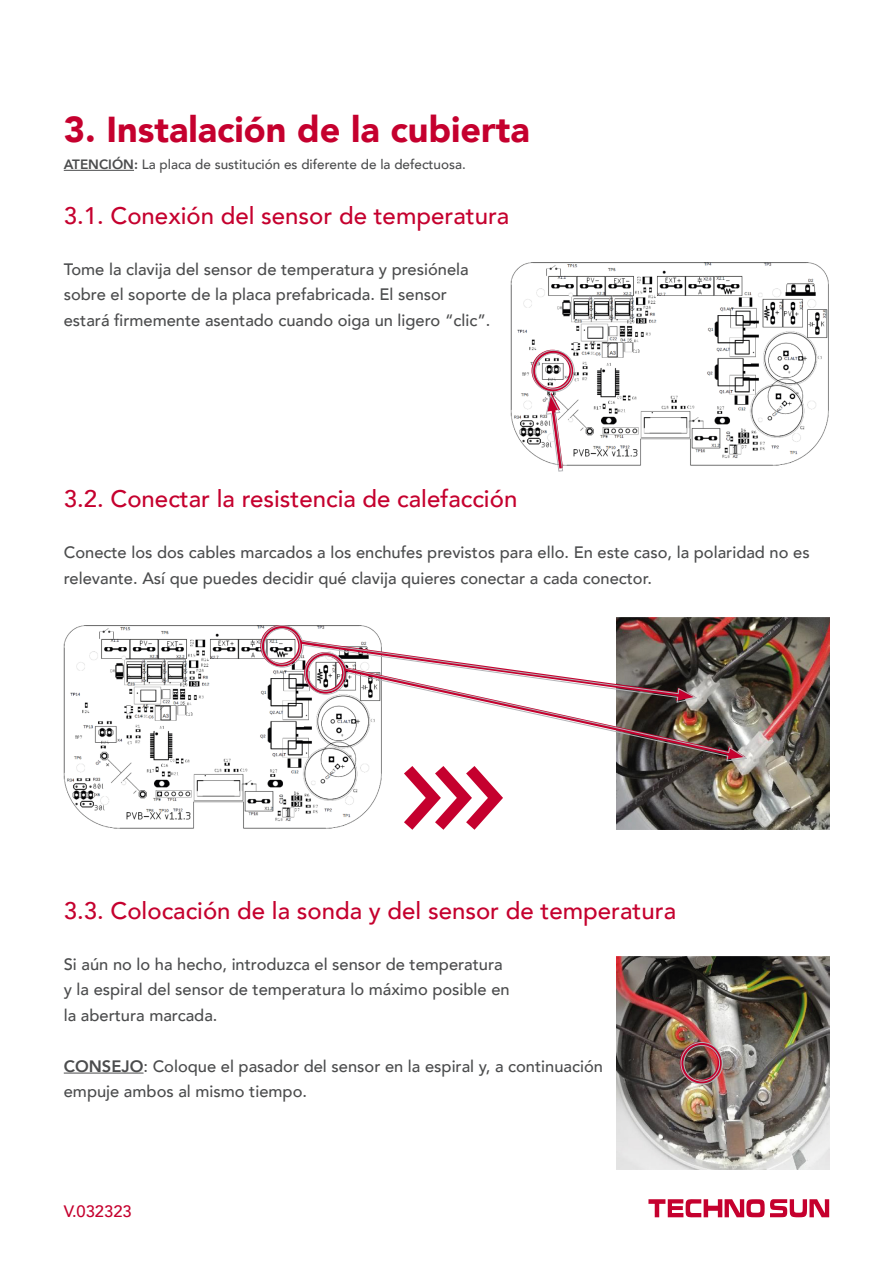
<style>
.page{position:relative;width:893px;height:1263px;background:#fff}
.page>*{position:absolute;margin:0;border:0;box-sizing:border-box;transform-origin:0 0}
.t1{font:900 36px "Avenir";color:#c5002e}
.t2{font:500 24px "Avenir";color:#c5002e}
.t3{font:500 16.5px/25.5px "Avenir";color:#4b4c4d}
.t4{font:500 16.5px "Avenir";color:#c5002e}
.t5{font:500 13.5px "Avenir";color:#4b4c4d}
.s1{font-weight:800}
</style>
<div class="page">
<svg style="left:648px;top:1199px;width:181px;height:18px"></svg>
<hr style="left:64px;top:170px;width:70px;height:1px;background:#4b4c4d">
<hr style="left:64px;top:1073px;width:80px;height:1px;background:#4b4c4d">
<img style="left:510px;top:262px;width:319px;height:204px">
<div style="left:531px;top:350px;width:42px;height:41px;border:4px solid #c5002e;border-radius:50%"></div>
<svg style="left:532px;top:350px;width:43px;height:122px"></svg>
<img style="left:64px;top:625px;width:197px;height:204px">
<div style="left:260px;top:625px;width:42px;height:42px;border:4px solid #c5002e;border-radius:50%"></div>
<img style="left:617px;top:617px;width:212px;height:213px">
<svg style="left:261px;top:625px;width:484px;height:205px"></svg>
<img style="left:617px;top:957px;width:212px;height:212px">
<img style="left:680px;top:1042px;width:43px;height:43px">
<p class="t1" style="left:64px;top:99px;width:467px">3. Instalación de la cubierta</p>
<p class="t5" style="left:64px;top:153px;width:404px"><span class="s1">ATENCIÓN:</span> La placa de sustitución es diferente de la defectuosa.</p>
<p class="t2" style="left:64px;top:194px;width:447px">3.1. Conexión del sensor de temperatura</p>
<p class="t3" style="left:64px;top:255px;width:428px">Tome la clavija del sensor de temperatura y presiónela sobre el soporte de la placa prefabricada. El sensor estará firmemente asentado cuando oiga un ligero “clic”.</p>
<p class="t2" style="left:64px;top:478px;width:455px">3.2. Conectar la resistencia de calefacción</p>
<p class="t3" style="left:64px;top:539px;width:747px">Conecte los dos cables marcados a los enchufes previstos para ello. En este caso, la polaridad no es relevante. Así que puedes decidir qué clavija quieres conectar a cada conector.</p>
<p class="t2" style="left:64px;top:890px;width:614px">3.3. Colocación de la sonda y del sensor de temperatura</p>
<p class="t3" style="left:64px;top:950px;width:447px">Si aún no lo ha hecho, introduzca el sensor de temperatura y la espiral del sensor de temperatura lo máximo posible en la abertura marcada.</p>
<p class="t3" style="left:64px;top:1052px;width:541px"><span class="s1">CONSEJO</span>: Coloque el pasador del sensor en la espiral y, a continuación empuje ambos al mismo tiempo.</p>
<p class="t4" style="left:64px;top:1197px;width:69px">V.032323</p>
</div>
